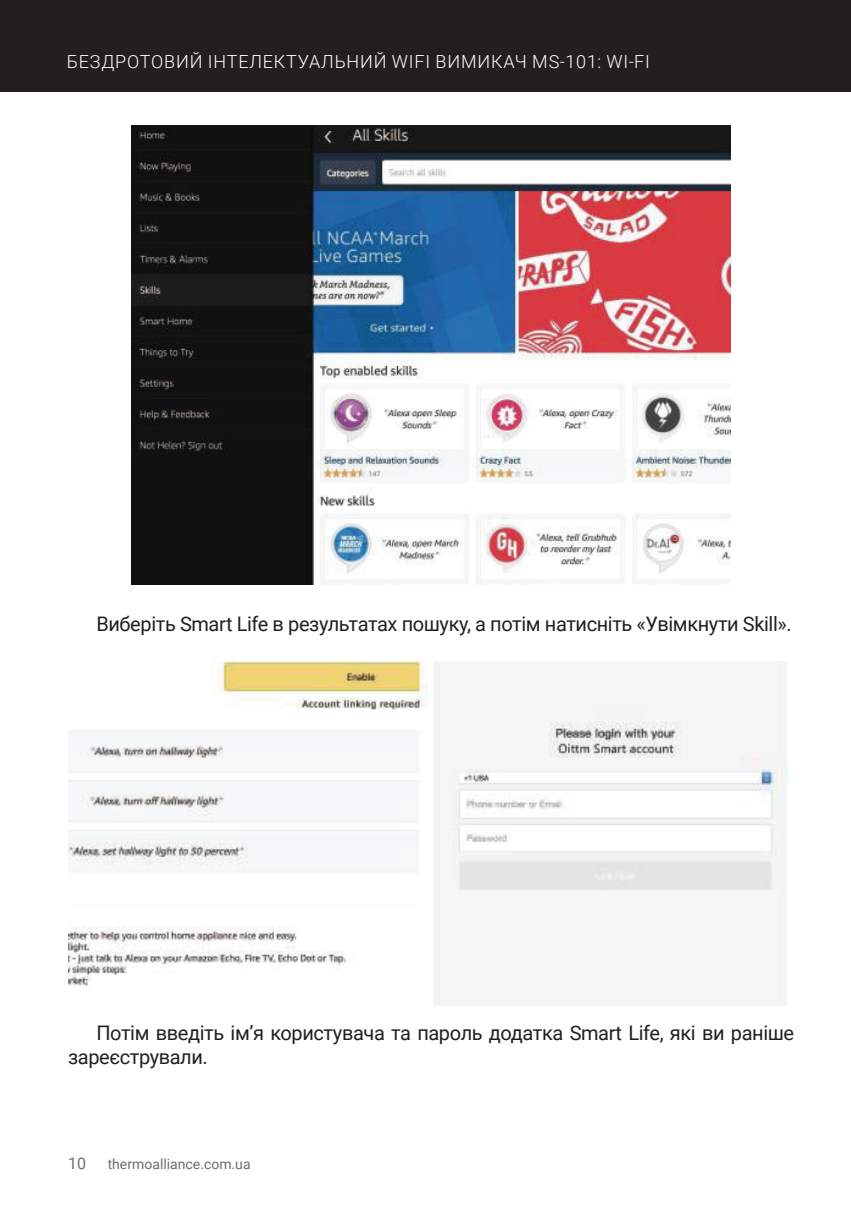
<style>
.page{position:relative;width:851px;height:1214px;background:#fff}
.page>*{position:absolute;margin:0;border:0;box-sizing:border-box;transform-origin:0 0}
.t1{font:20px/24px "Roboto";letter-spacing:-.02em;color:#231f20}
.t2{font:300 18px "Roboto";letter-spacing:.045em;color:#fff}
.t3{font:16px "Roboto";color:#6c6d70}
.t4{font:14px "Roboto";color:#6c6d70}
</style>
<div class="page">
<div style="left:0;top:0;width:850px;height:91px;background:#231f20"></div>
<img style="left:131px;top:126px;width:599px;height:458px">
<img style="left:68px;top:661px;width:720px;height:344px">
<p class="t2" style="left:67px;top:49px;width:584px">БЕЗДРОТОВИЙ ІНТЕЛЕКТУАЛЬНИЙ WIFI ВИМИКАЧ MS-101: WI-FI</p>
<p class="t1" style="left:96px;top:610px;width:696px">Виберіть Smart Life в результатах пошуку, а потім натисніть «Увімкнути Skill».</p>
<p class="t1" style="left:68px;top:1020px;width:727px;text-indent:28px">Потім введіть ім’я користувача та пароль додатка Smart Life, які ви раніше зареєстрували.</p>
<p class="t3" style="left:68px;top:1152px;width:19px">10</p>
<p class="t4" style="left:108px;top:1154px;width:144px">thermoalliance.com.ua</p>
</div>
